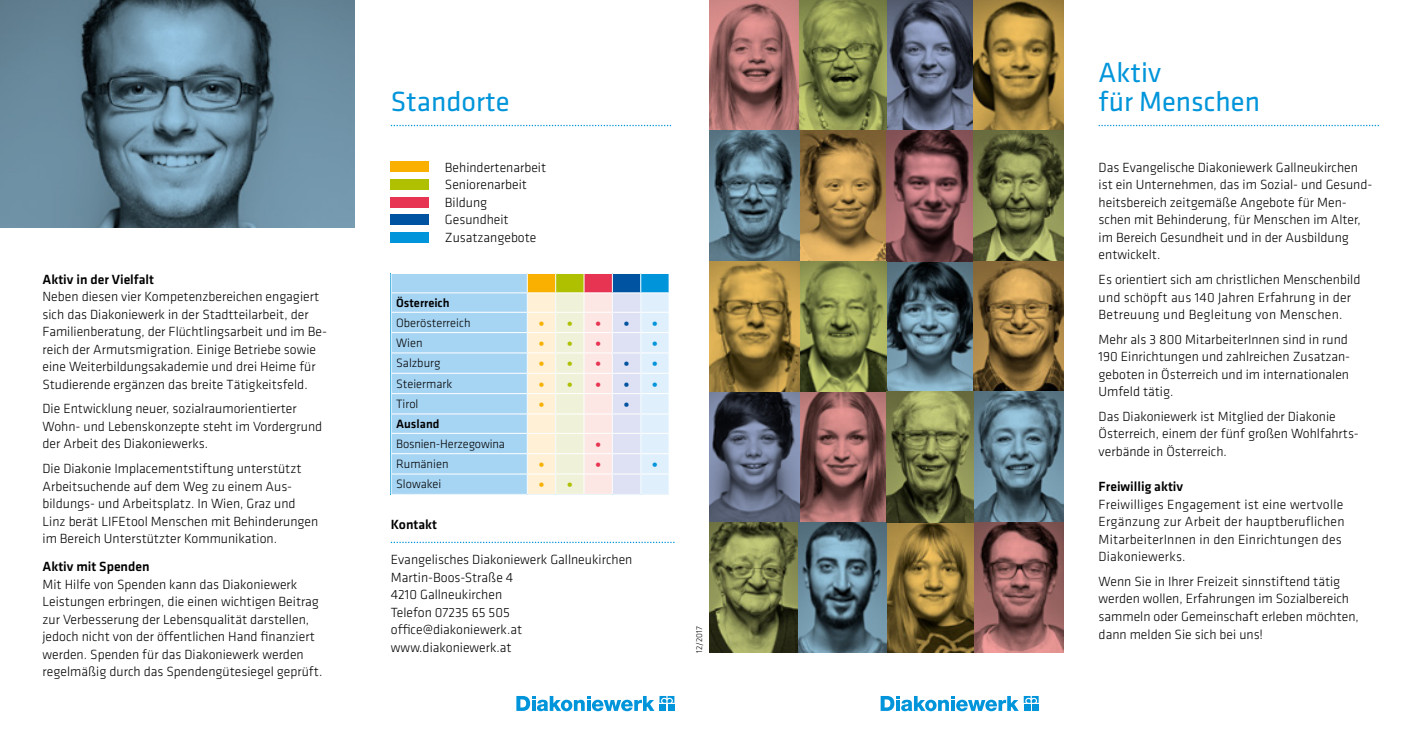
<style>
.page{position:relative;width:1418px;height:745px;background:#fff}
.page>*{position:absolute;margin:0;border:0;box-sizing:border-box;transform-origin:0 0}
.t1{font:28.75px/28.8px "Klavika Basic";color:#0095da}
.t2{font:300 13.75px/17.5px "Klavika Basic";color:#000}
.t3{font:500 13.75px "Klavika Basic";color:#000}
.t4{font:13.75px "Calibri";color:#f9b000}
.t5{font:13.75px "Calibri";color:#e73452}
.t6{font:13.75px "Calibri";color:#0095da}
.t7{font:13.75px "Calibri";color:#0053a1}
.t8{font:300 12.5px "Klavika Basic";color:#000}
.t9{font:500 12.5px "Klavika Basic";color:#000}
.t10{font:300 8.75px "Klavika Basic";color:#000}
.s1{color:#aec000}
.s2{color:#0053a1}
</style>
<div class="page">
<svg style="left:516px;top:696px;width:158px;height:14px"></svg>
<div style="left:659px;top:703px;width:7px;height:7px;background:#0095db"></div>
<div style="left:667px;top:703px;width:7px;height:7px;background:#0095db"></div>
<svg style="left:391px;top:541px;width:283px;height:1px"></svg>
<svg style="left:880px;top:696px;width:158px;height:14px"></svg>
<div style="left:1023px;top:703px;width:7px;height:7px;background:#0095db"></div>
<div style="left:1031px;top:703px;width:7px;height:7px;background:#0095db"></div>
<svg style="left:1098px;top:125px;width:280px;height:1px"></svg>
<svg style="left:391px;top:125px;width:280px;height:1px"></svg>
<svg style="left:391px;top:273px;width:278px;height:221px;background:#c9dde8"></svg>
<div style="left:391px;top:161px;width:38px;height:11px;background:#f9b000"></div>
<div style="left:391px;top:179px;width:38px;height:11px;background:#aec000"></div>
<div style="left:391px;top:197px;width:38px;height:10px;background:#e73452"></div>
<div style="left:391px;top:214px;width:38px;height:11px;background:#0053a1"></div>
<div style="left:391px;top:232px;width:38px;height:11px;background:#0095da"></div>
<img style="left:0;top:0;width:354px;height:227px">
<img style="left:709px;top:0;width:354px;height:652px">
<p class="t3" style="left:43px;top:269px;width:113px">Aktiv in der Vielfalt</p>
<p class="t2" style="left:43px;top:287px;width:286px">Neben diesen vier Kompetenzbereichen engagiert sich das Diakoniewerk in der Stadtteilarbeit, der Familienberatung, der Flüchtlingsarbeit und im Be&shy;reich der Armutsmigration. Einige Betriebe sowie eine Weiterbildungsakademie und drei Heime für Studierende ergänzen das breite Tätigkeitsfeld.</p>
<p class="t2" style="left:43px;top:399px;width:281px">Die Entwicklung neuer, sozialraumorientierter<br>Wohn- und Lebenskonzepte steht im Vordergrund der Arbeit des Diakoniewerks.</p>
<p class="t2" style="left:43px;top:459px;width:277px">Die Diakonie Implacementstiftung unterstützt Arbeitsuchende auf dem Weg zu einem Aus&shy;bildungs- und Arbeitsplatz. In Wien, Graz und Linz berät LIFEtool Menschen mit Behinderungen im Bereich Unterstützter Kommunikation.</p>
<p class="t3" style="left:43px;top:557px;width:109px">Aktiv mit Spenden</p>
<p class="t2" style="left:43px;top:575px;width:281px">Mit Hilfe von Spenden kann das Diakoniewerk Leistungen erbringen, die einen wichtigen Beitrag zur Verbesserung der Lebensqualität darstellen, jedoch nicht von der öffentlichen Hand finanziert werden. Spenden für das Diakoniewerk werden regelmäßig durch das Spendengütesiegel geprüft.</p>
<h1 class="t1" style="left:391px;top:86px;width:120px">Standorte</h1>
<p class="t2" style="left:445px;top:158px;width:103px">Behindertenarbeit<br>Seniorenarbeit<br>Bildung<br>Gesundheit<br>Zusatzangebote</p>
<p class="t9" style="left:396px;top:294px;width:55px">Österreich</p>
<p class="t8" style="left:396px;top:315px;width:76px">Oberösterreich</p>
<p class="t4" style="left:538px;top:313px;width:37px">• <span class="s1">•</span></p>
<p class="t5" style="left:595px;top:313px;width:37px">• <span class="s2">•</span></p>
<p class="t6" style="left:651px;top:313px;width:8px">•</p>
<p class="t8" style="left:396px;top:335px;width:28px">Wien</p>
<p class="t4" style="left:538px;top:333px;width:37px">• <span class="s1">•</span></p>
<p class="t5" style="left:595px;top:333px;width:8px">•</p>
<p class="t6" style="left:651px;top:333px;width:8px">•</p>
<p class="t8" style="left:396px;top:355px;width:46px">Salzburg</p>
<p class="t4" style="left:538px;top:354px;width:37px">• <span class="s1">•</span></p>
<p class="t5" style="left:595px;top:354px;width:37px">• <span class="s2">•</span></p>
<p class="t6" style="left:651px;top:354px;width:8px">•</p>
<p class="t8" style="left:396px;top:376px;width:58px">Steiermark</p>
<p class="t4" style="left:538px;top:374px;width:37px">• <span class="s1">•</span></p>
<p class="t5" style="left:595px;top:374px;width:37px">• <span class="s2">•</span></p>
<p class="t6" style="left:651px;top:374px;width:8px">•</p>
<p class="t8" style="left:396px;top:396px;width:24px">Tirol</p>
<p class="t4" style="left:538px;top:394px;width:8px">•</p>
<p class="t7" style="left:623px;top:394px;width:8px">•</p>
<p class="t9" style="left:396px;top:415px;width:45px">Ausland</p>
<p class="t8" style="left:396px;top:436px;width:110px">Bosnien-Herzegowina</p>
<p class="t5" style="left:595px;top:434px;width:8px">•</p>
<p class="t8" style="left:396px;top:456px;width:54px">Rumänien</p>
<p class="t4" style="left:538px;top:454px;width:8px">•</p>
<p class="t5" style="left:595px;top:454px;width:8px">•</p>
<p class="t6" style="left:651px;top:454px;width:8px">•</p>
<p class="t8" style="left:396px;top:476px;width:47px">Slowakei</p>
<p class="t4" style="left:538px;top:475px;width:37px">• <span class="s1">•</span></p>
<p class="t3" style="left:391px;top:514px;width:48px">Kontakt</p>
<p class="t2" style="left:391px;top:550px;width:243px">Evangelisches Diakoniewerk Gallneukirchen<br>Martin-Boos-Straße 4<br>4210 Gallneukirchen<br>Telefon 07235 65 505 office@diakoniewerk.at www.diakoniewerk.at</p>
<p class="t10" style="left:694px;top:652px;width:28px;rotate:-90deg">12/2017</p>
<h1 class="t1" style="left:1098px;top:57px;width:163px">Aktiv<br>für Menschen</h1>
<p class="t2" style="left:1098px;top:158px;width:275px">Das Evangelische Diakoniewerk Gallneukirchen ist ein Unternehmen, das im Sozial- und Gesund&shy;heitsbereich zeitgemäße Angebote für Men&shy;schen mit Behinderung, für Menschen im Alter, im Bereich Gesundheit und in der Ausbildung entwickelt.</p>
<p class="t2" style="left:1098px;top:270px;width:263px">Es orientiert sich am christlichen Menschenbild und schöpft aus 140 Jahren Erfahrung in der<br>Betreuung und Begleitung von Menschen.</p>
<p class="t2" style="left:1098px;top:330px;width:253px">Mehr als 3 800 MitarbeiterInnen sind in rund 190 Einrichtungen und zahlreichen Zusatzan&shy;geboten in Österreich und im internationalen Umfeld tätig.</p>
<p class="t2" style="left:1098px;top:407px;width:262px">Das Diakoniewerk ist Mitglied der Diakonie<br>Österreich, einem der fünf großen Wohlfahrts&shy;verbände in Österreich.</p>
<p class="t3" style="left:1098px;top:477px;width:86px">Freiwillig aktiv</p>
<p class="t2" style="left:1098px;top:495px;width:247px">Freiwilliges Engagement ist eine wertvolle Ergänzung zur Arbeit der hauptberuflichen MitarbeiterInnen in den Einrichtungen des Diakoniewerks.</p>
<p class="t2" style="left:1098px;top:572px;width:262px">Wenn Sie in Ihrer Freizeit sinnstiftend tätig werden wollen, Erfahrungen im Sozialbereich sammeln oder Gemeinschaft erleben möchten, dann melden Sie sich bei uns!</p>
</div>
